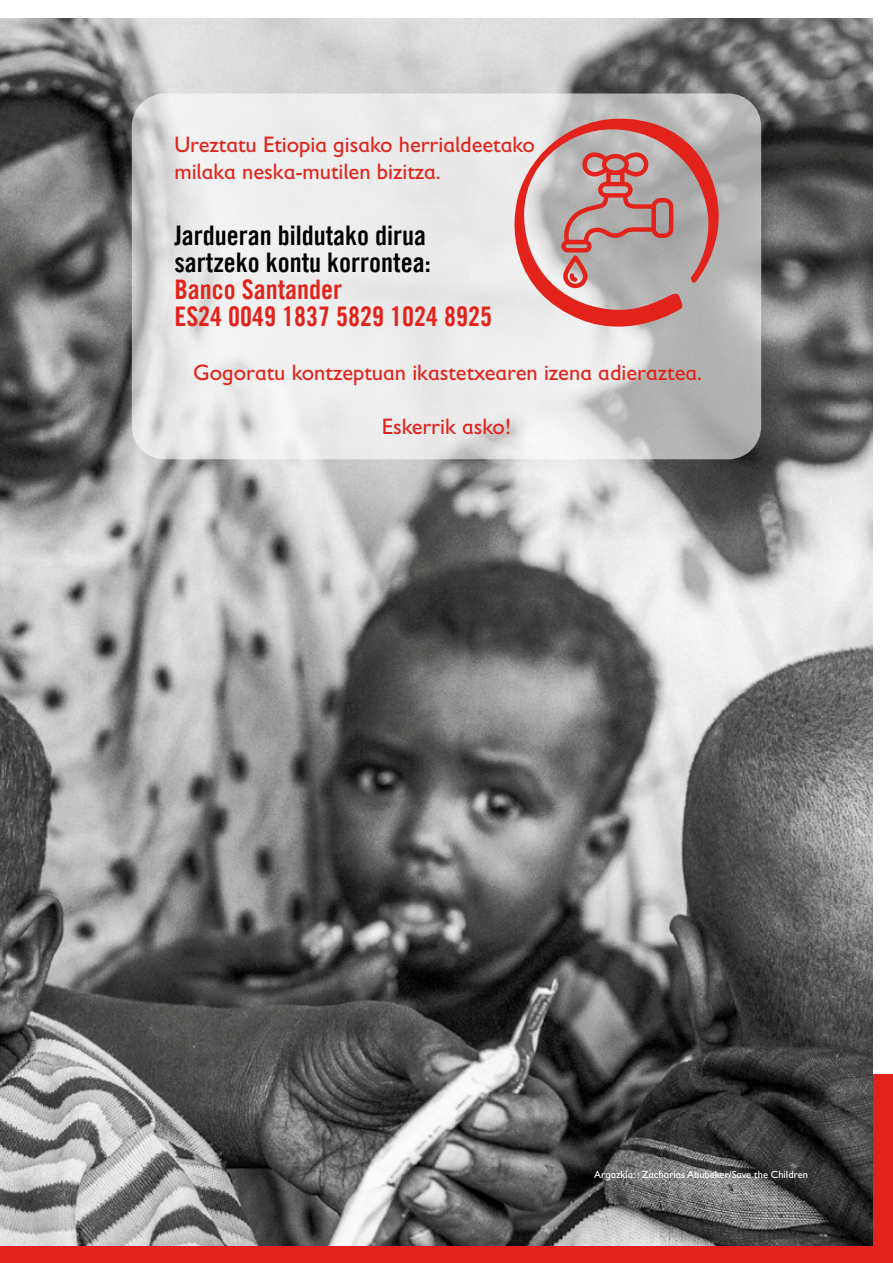
<style>
.page{position:relative;width:893px;height:1263px;background:#fff}
.page>*{position:absolute;margin:0;border:0;box-sizing:border-box;transform-origin:0 0}
.t1{font:27px/27px "Trade Gothic LT Com Bd Cn 20";color:#000}
.t2{font:27px/27px "Trade Gothic LT Com Bd Cn 20";color:#e2231b}
.t3{font:22.5px/27px "Gill Sans Infant Std";color:#e2231b}
.t4{font:10.5px "Gill Sans Infant Std";color:#fff}
</style>
<div class="page">
<div style="left:0;top:1074px;width:893px;height:189px;background:#e2231b"></div>
<img style="left:0;top:18px;width:873px;height:1227px">
<svg style="left:132px;top:93px;width:629px;height:366px;fill:#ebebeb"></svg>
<svg style="left:508px;top:105px;width:217px;height:235px;background:#cda8a6"></svg>
<svg style="left:561px;top:152px;width:112px;height:136px;background:#ba9593"></svg>
<p class="t3" style="left:174px;top:131px;width:362px">Ureztatu Etiopia gisako herrialdeetako milaka neska-mutilen bizitza.</p>
<p class="t1" style="left:174px;top:222px;width:258px">Jardueran bildutako dirua sartzeko kontu korrontea:</p>
<p class="t2" style="left:174px;top:276px;width:319px">Banco Santander<br>ES24 0049 1837 5829 1024 8925</p>
<p class="t3" style="left:193px;top:359px;width:510px">Gogoratu kontzeptuan ikastetxearen izena adieraztea.</p>
<p class="t3" style="left:382px;top:413px;width:131px">Eskerrik asko!</p>
<p class="t4" style="left:594px;top:1168px;width:215px">Argazkia: : Zacharias Abubeker/Save the Children</p>
</div>
